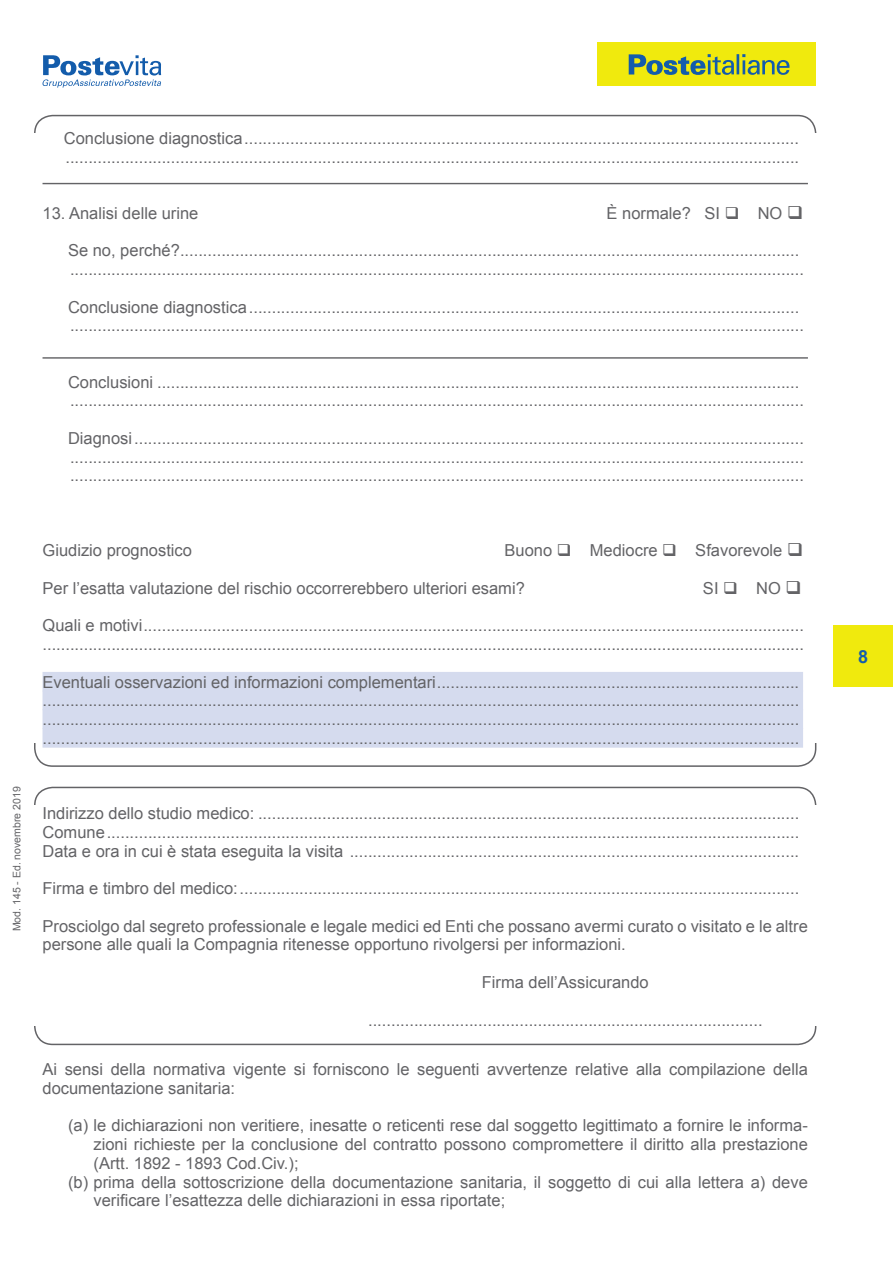
<style>
.page{position:relative;width:893px;height:1263px;background:#fff}
.page>*{position:absolute;margin:0;border:0;box-sizing:border-box;transform-origin:0 0}
.t1{font:700 18px "Arial";color:#135cab}
.t2{font:16.5px/18.8px "Arial";color:#636366}
.t3{font:10.5px "Arial";color:#636366}
</style>
<div class="page">
<div style="left:597px;top:43px;width:219px;height:43px;background:#f0ea0d"></div>
<svg style="left:629px;top:54px;width:160px;height:21px"></svg>
<svg style="left:43px;top:55px;width:118px;height:33px"></svg>
<div style="left:833px;top:625px;width:60px;height:62px;background:#f0ea0d"></div>
<div style="left:43px;top:672px;width:760px;height:19px;background:#d5dbee"></div>
<div style="left:43px;top:691px;width:760px;height:19px;background:#d5dbee"></div>
<div style="left:43px;top:709px;width:760px;height:20px;background:#d5dbee"></div>
<div style="left:43px;top:728px;width:760px;height:20px;background:#d5dbee"></div>
<hr style="left:43px;top:183px;width:765px;height:1px;background:#636366">
<hr style="left:43px;top:357px;width:765px;height:2px;background:#636366">
<div style="left:34px;top:787px;width:782px;height:258px;border:2px solid #636366;border-radius:18px"></div>
<div style="left:21px;top:805px;width:804px;height:221px;background:#fff"></div>
<p class="t2" style="left:64px;top:129px;width:737px">Conclusione diagnostica......................................................................................................................... ................................................................................................................................................................</p>
<p class="t2" style="left:43px;top:204px;width:157px">13. Analisi delle urine</p>
<p class="t2" style="left:607px;top:204px;width:198px">È normale? SI ❑ NO ❑</p>
<p class="t2" style="left:68px;top:241px;width:737px">Se no, perché?....................................................................................................................................... ................................................................................................................................................................</p>
<p class="t2" style="left:68px;top:298px;width:737px">Conclusione diagnostica........................................................................................................................ ................................................................................................................................................................</p>
<p class="t2" style="left:68px;top:373px;width:737px">Conclusioni ............................................................................................................................................ ................................................................................................................................................................</p>
<p class="t2" style="left:68px;top:429px;width:737px;text-align:justify">Diagnosi.................................................................................................................................................. ................................................................................................................................................................ ................................................................................................................................................................</p>
<p class="t3" style="left:10px;top:931px;width:146px;rotate:-90deg">Mod. 145 - Ed. novembre 2019</p>
<p class="t2" style="left:43px;top:541px;width:151px">Giudizio prognostico</p>
<p class="t2" style="left:504px;top:541px;width:300px">Buono ❑ Mediocre ❑ Sfavorevole ❑</p>
<p class="t2" style="left:43px;top:579px;width:484px">Per l’esatta valutazione del rischio occorrerebbero ulteriori esami?</p>
<p class="t2" style="left:703px;top:579px;width:100px">SI ❑ NO ❑</p>
<p class="t2" style="left:43px;top:616px;width:763px">Quali e motivi................................................................................................................................................ ......................................................................................................................................................................</p>
<p class="t2" style="left:43px;top:673px;width:758px;text-align:justify">Eventuali osservazioni ed informazioni complementari............................................................................... ..................................................................................................................................................................... ..................................................................................................................................................................... .....................................................................................................................................................................</p>
<p class="t2" style="left:43px;top:804px;width:758px;text-align:justify">Indirizzo dello studio medico: ......................................................................................................................<br>Comune.......................................................................................................................................................<br>Data e ora in cui è stata eseguita la visita ..................................................................................................</p>
<p class="t2" style="left:43px;top:879px;width:758px">Firma e timbro del medico:..........................................................................................................................</p>
<p class="t2" style="left:43px;top:916px;width:767px">Prosciolgo dal segreto professionale e legale medici ed Enti che possano avermi curato o visitato e le altre persone alle quali la Compagnia ritenesse opportuno rivolgersi per informazioni.</p>
<p class="t2" style="left:482px;top:973px;width:168px">Firma dell’Assicurando</p>
<p class="t2" style="left:368px;top:1011px;width:396px">......................................................................................</p>
<p class="t2" style="left:43px;top:1060px;width:767px">Ai sensi della normativa vigente si forniscono le seguenti avvertenze relative alla compilazione della documentazione sanitaria:</p>
<p class="t2" style="left:68px;top:1116px;width:741px">(a) le dichiarazioni non veritiere, inesatte o reticenti rese dal soggetto legittimato a fornire le informa-</p>
<p class="t2" style="left:94px;top:1135px;width:716px">zioni richieste per la conclusione del contratto possono compromettere il diritto alla prestazione</p>
<p class="t2" style="left:94px;top:1154px;width:207px">(Artt. 1892 - 1893 Cod.Civ.);</p>
<p class="t2" style="left:68px;top:1172px;width:741px">(b) prima della sottoscrizione della documentazione sanitaria, il soggetto di cui alla lettera a) deve</p>
<p class="t2" style="left:94px;top:1191px;width:413px">verificare l’esattezza delle dichiarazioni in essa riportate;</p>
<p class="t1" style="left:858px;top:645px;width:12px">8</p>
</div>
